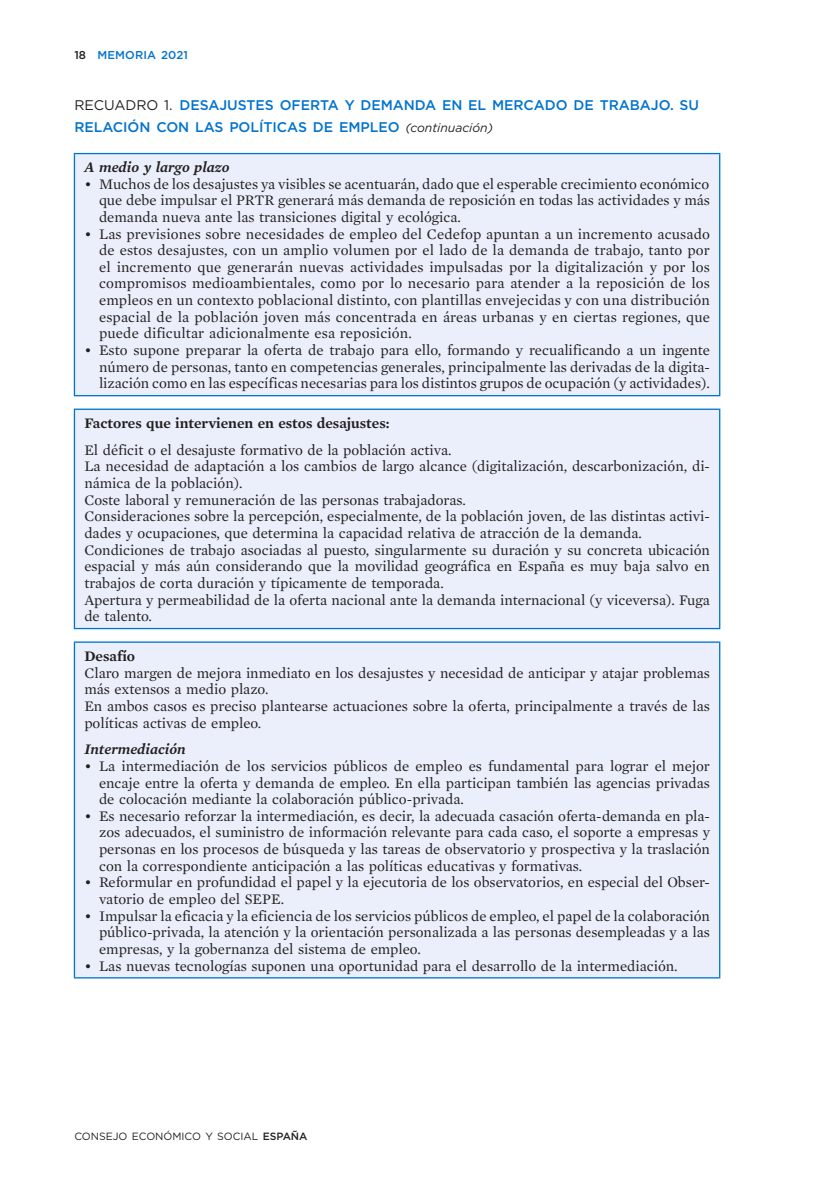
<style>
.page{position:relative;width:819px;height:1191px;background:#fff}
.page>*{position:absolute;margin:0;border:0;box-sizing:border-box;transform-origin:0 0}
.t1{font:14.88px/16.6px "Mercury Text G1";color:#231f20;text-align:justify}
.t2{font:600 14.88px "Mercury Text G1";color:#231f20}
.t3{font:italic 600 14.88px "Mercury Text G1";color:#231f20}
.t4{font:500 14px/21.3px "Gotham";letter-spacing:-.005em;color:#0073ce}
.t5{font:500 11.38px "Gotham";letter-spacing:.01em;color:#0073ce}
.t6{font:10.5px "Gotham";letter-spacing:-.005em;color:#231f20}
.s1{color:#231f20}
.s2{font-weight:400;color:#231f20}
.s3{font-weight:400;font-style:italic;font-size:12.25px;color:#231f20}
.s4{font-weight:500}
</style>
<div class="page">
<div style="left:74px;top:154px;width:645px;height:242px;background:#ebeffb"></div>
<hr style="left:74px;top:153px;width:646px;height:1px;background:#0073ce">
<hr style="left:74px;top:154px;width:1px;height:241px;background:#0073ce">
<hr style="left:719px;top:154px;width:1px;height:241px;background:#0073ce">
<hr style="left:74px;top:395px;width:646px;height:1px;background:#0073ce">
<div style="left:74px;top:409px;width:645px;height:219px;background:#ebeffb"></div>
<hr style="left:74px;top:408px;width:646px;height:2px;background:#0073ce">
<hr style="left:74px;top:410px;width:1px;height:218px;background:#0073ce">
<hr style="left:719px;top:410px;width:1px;height:218px;background:#0073ce">
<hr style="left:74px;top:628px;width:646px;height:1px;background:#0073ce">
<div style="left:74px;top:642px;width:645px;height:335px;background:#ebeffb"></div>
<hr style="left:74px;top:641px;width:646px;height:2px;background:#0073ce">
<hr style="left:74px;top:643px;width:1px;height:334px;background:#0073ce">
<hr style="left:719px;top:643px;width:1px;height:334px;background:#0073ce">
<hr style="left:74px;top:977px;width:646px;height:1px;background:#0073ce">
<p class="t5" style="left:74px;top:47px;width:115px"><span class="s1">18</span> MEMORIA 2021</p>
<p class="t4" style="left:74px;top:95px;width:626px"><span class="s2">RECUADRO 1.</span> DESAJUSTES OFERTA Y DEMANDA EN EL MERCADO DE TRABAJO. SU<br>RELACIÓN CON LAS POLÍTICAS DE EMPLEO <span class="s3">(continuación)</span></p>
<p class="t3" style="left:84px;top:158px;width:147px">A medio y largo plazo</p>
<p class="t1" style="left:99px;top:175px;width:612px;text-indent:-15px">• Muchos de los desajustes ya visibles se acentuarán, dado que el esperable crecimiento económico que debe impulsar el PRTR generará más demanda de reposición en todas las actividades y más demanda nueva ante las transiciones digital y ecológica.</p>
<p class="t1" style="left:99px;top:225px;width:612px;text-indent:-15px">• Las previsiones sobre necesidades de empleo del Cedefop apuntan a un incremento acusado de estos desajustes, con un amplio volumen por el lado de la demanda de trabajo, tanto por el incremento que generarán nuevas actividades impulsadas por la digitalización y por los compromisos medioambientales, como por lo necesario para atender a la reposición de los empleos en un contexto poblacional distinto, con plantillas envejecidas y con una distribución espacial de la población joven más concentrada en áreas urbanas y en ciertas regiones, que puede dificultar adicionalmente esa reposición.</p>
<p class="t1" style="left:99px;top:342px;width:612px;text-indent:-15px">• Esto supone preparar la oferta de trabajo para ello, formando y recualificando a un ingente número de personas, tanto en competencias generales, principalmente las derivadas de la digita&shy;lización como en las específicas necesarias para los distintos grupos de ocupación (y actividades).</p>
<p class="t2" style="left:84px;top:414px;width:306px">Factores que intervienen en estos desajustes:</p>
<p class="t1" style="left:84px;top:441px;width:627px;text-align:left">El déficit o el desajuste formativo de la población activa.<br>La necesidad de adaptación a los cambios de largo alcance (digitalización, descarbonización, di&shy;námica de la población).<br>Coste laboral y remuneración de las personas trabajadoras.<br>Consideraciones sobre la percepción, especialmente, de la población joven, de las distintas activi&shy;dades y ocupaciones, que determina la capacidad relativa de atracción de la demanda.<br>Condiciones de trabajo asociadas al puesto, singularmente su duración y su concreta ubicación espacial y más aún considerando que la movilidad geográfica en España es muy baja salvo en trabajos de corta duración y típicamente de temporada.<br>Apertura y permeabilidad de la oferta nacional ante la demanda internacional (y viceversa). Fuga de talento.</p>
<p class="t2" style="left:84px;top:647px;width:52px">Desafío</p>
<p class="t1" style="left:84px;top:664px;width:627px;text-align:left">Claro margen de mejora inmediato en los desajustes y necesidad de anticipar y atajar problemas más extensos a medio plazo.<br>En ambos casos es preciso plantearse actuaciones sobre la oferta, principalmente a través de las políticas activas de empleo.</p>
<p class="t3" style="left:84px;top:740px;width:103px">Intermediación</p>
<p class="t1" style="left:99px;top:757px;width:612px;text-indent:-15px">• La intermediación de los servicios públicos de empleo es fundamental para lograr el mejor encaje entre la oferta y demanda de empleo. En ella participan también las agencias privadas de colocación mediante la colaboración público-privada.</p>
<p class="t1" style="left:99px;top:807px;width:612px;text-indent:-15px">• Es necesario reforzar la intermediación, es decir, la adecuada casación oferta-demanda en pla&shy;zos adecuados, el suministro de información relevante para cada caso, el soporte a empresas y personas en los procesos de búsqueda y las tareas de observatorio y prospectiva y la traslación con la correspondiente anticipación a las políticas educativas y formativas.</p>
<p class="t1" style="left:99px;top:874px;width:612px;text-indent:-15px">• Reformular en profundidad el papel y la ejecutoria de los observatorios, en especial del Obser&shy;vatorio de empleo del SEPE.</p>
<p class="t1" style="left:99px;top:907px;width:612px;text-indent:-15px">• Impulsar la eficacia y la eficiencia de los servicios públicos de empleo, el papel de la colaboración público-privada, la atención y la orientación personalizada a las personas desempleadas y a las empresas, y la gobernanza del sistema de empleo.</p>
<p class="t1" style="left:84px;top:957px;width:594px">• Las nuevas tecnologías suponen una oportunidad para el desarrollo de la intermediación.</p>
<p class="t6" style="left:74px;top:1129px;width:234px">CONSEJO ECONÓMICO Y SOCIAL <span class="s4">ESPAÑA</span></p>
</div>
